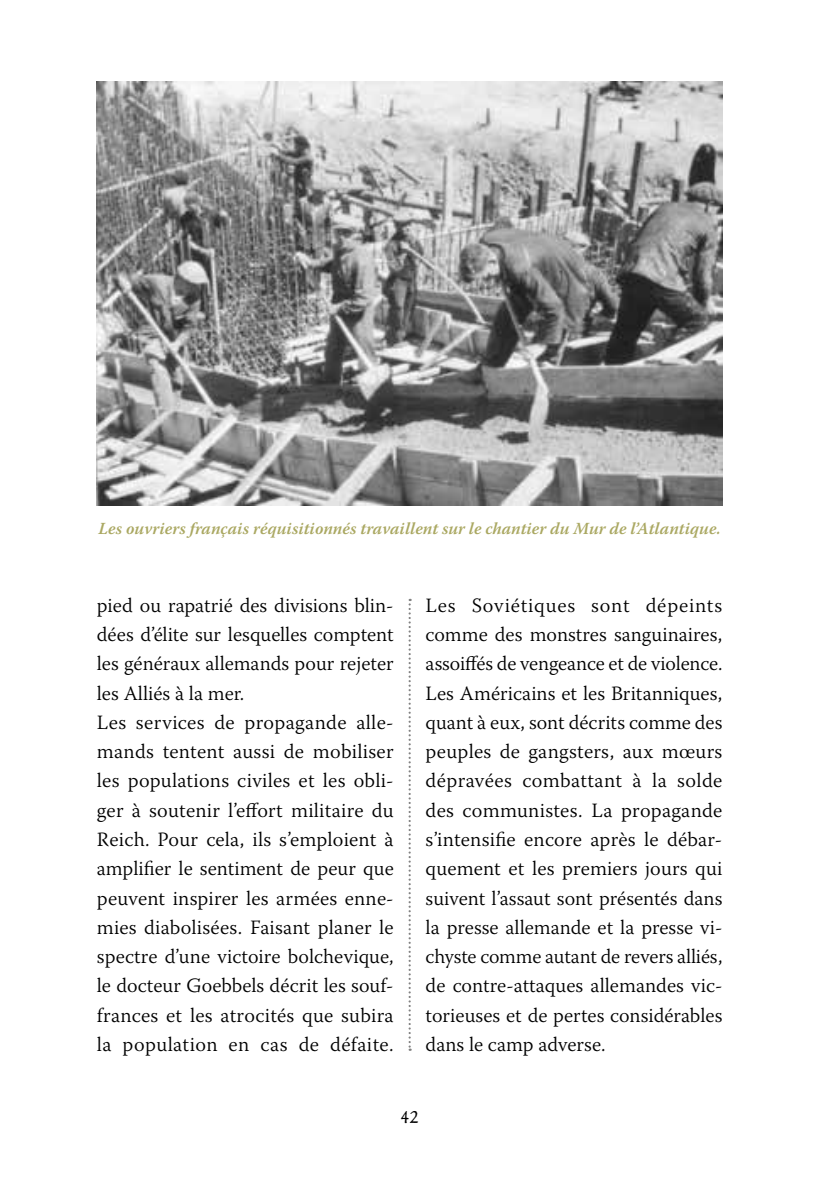
<style>
.page{position:relative;width:817px;height:1200px;background:#fff}
.page>*{position:absolute;margin:0;border:0;box-sizing:border-box;transform-origin:0 0}
.t1{font:300 20.25px/29.2px "Warnock Pro";letter-spacing:.01em;color:#000}
.t2{font:18px "Old Claude LP";color:#000}
.t3{font:italic 600 16.88px "Warnock Pro";color:#aaa862}
</style>
<div class="page">
<svg style="left:408px;top:598px;width:2px;height:452px"></svg>
<img style="left:97px;top:82px;width:625px;height:423px">
<p class="t3" style="left:98px;top:519px;width:623px">Les ouvriers français réquisitionnés travaillent sur le chantier du Mur de l’Atlantique.</p>
<p class="t1" style="left:97px;top:591px;width:298px">pied ou rapatrié des divisions blin&shy;dées d’élite sur lesquelles comptent les généraux allemands pour rejeter les Alliés à la mer.<br>Les services de propagande alle&shy;mands tentent aussi de mobiliser les populations civiles et les obli&shy;ger à soutenir l’effort militaire du Reich. Pour cela, ils s’emploient à amplifier le sentiment de peur que peuvent inspirer les armées enne&shy;mies diabolisées. Faisant planer le spectre d’une victoire bolchevique, le docteur Goebbels décrit les souf&shy;frances et les atrocités que subira la population en cas de défaite.</p>
<p class="t1" style="left:425px;top:591px;width:298px;text-align:justify">Les Soviétiques sont dépeints comme des monstres sanguinaires, assoiffés de vengeance et de violence.<br>Les Américains et les Britanniques, quant à eux, sont décrits comme des peuples de gangsters, aux mœurs dépravées combattant à la solde des communistes. La propagande s’intensifie encore après le débar&shy;quement et les premiers jours qui suivent l’assaut sont présentés dans la presse allemande et la presse vi&shy;chyste comme autant de revers alliés, de contre-attaques allemandes vic&shy;torieuses et de pertes considérables dans le camp adverse.</p>
<p class="t2" style="left:400px;top:1105px;width:19px">42</p>
</div>
